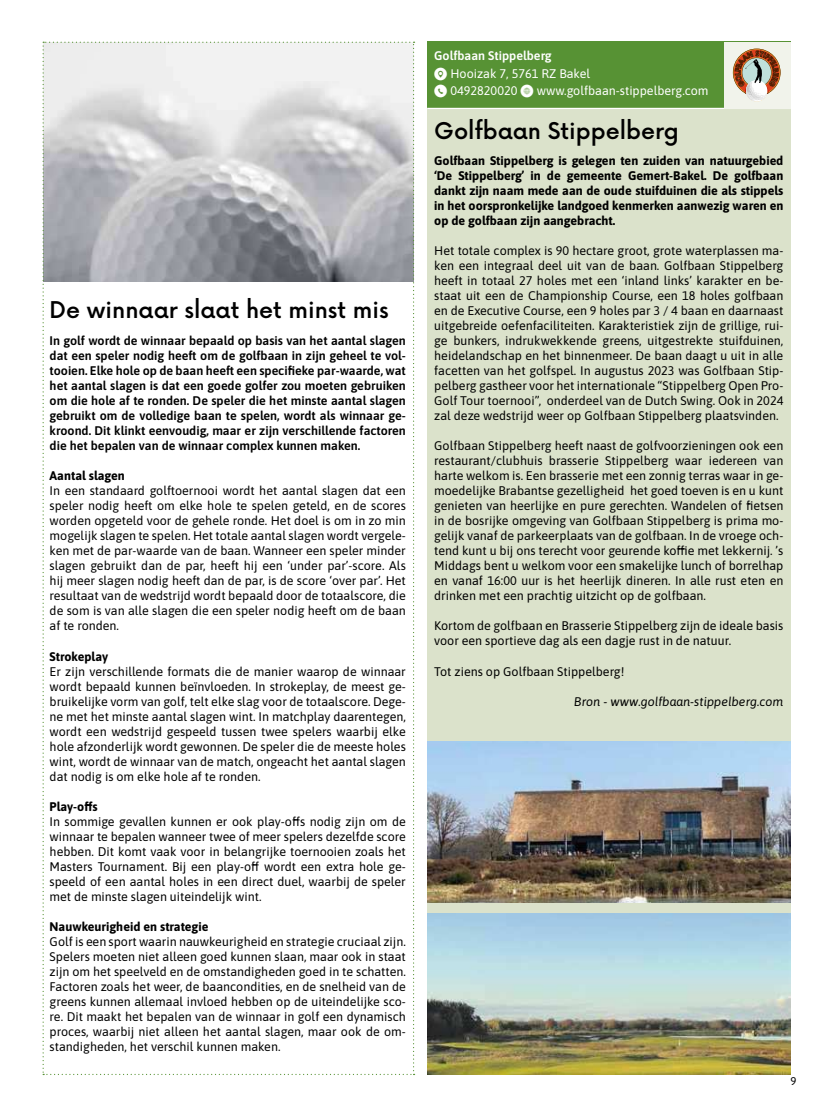
<style>
.page{position:relative;width:833px;height:1117px;background:#fff}
.page>*{position:absolute;margin:0;border:0;box-sizing:border-box;transform-origin:0 0}
.t1{font:500 28.12px "Now";color:#000}
.t2{font:12.5px/15px "Asap";color:#000}
.t3{font:12.5px/17.5px "Asap";color:#fff}
.t4{font:italic 12.5px "Asap";color:#000}
.t5{font:11.25px "Asap";color:#000}
.s1{font-family:"Social Media Circled"}
</style>
<div class="page">
<div style="left:427px;top:42px;width:363px;height:1033px;background:#dbe2cb"></div>
<div style="left:427px;top:42px;width:363px;height:32px;background:#579234"></div>
<div style="left:427px;top:59px;width:363px;height:32px;background:#579234"></div>
<div style="left:427px;top:77px;width:363px;height:32px;background:#579234"></div>
<hr style="left:427px;top:108px;width:363px;height:1px;background:#fff">
<img style="left:427px;top:913px;width:363px;height:161px">
<img style="left:427px;top:741px;width:363px;height:161px">
<div style="left:723px;top:42px;width:67px;height:66px;background:#f1f3eb"></div>
<svg style="left:733px;top:49px;width:47px;height:53px"></svg>
<svg style="left:43px;top:42px;width:371px;height:1032px"></svg>
<h1 class="t1" style="left:50px;top:297px;width:340px">De winnaar slaat het minst mis</h1>
<p class="t2" style="left:50px;top:334px;width:358px;text-align:justify">In golf wordt de winnaar bepaald op basis van het aantal slagen dat een speler nodig heeft om de golfbaan in zijn geheel te vol&shy;tooien. Elke hole op de baan heeft een speci昀椀eke par-waarde, wat het aantal slagen is dat een goede golfer zou moeten gebruiken om die hole af te ronden. De speler die het minste aantal slagen gebruikt om de volledige baan te spelen, wordt als winnaar ge&shy;kroond. Dit klinkt eenvoudig, maar er zijn verschillende factoren die het bepalen van de winnaar complex kunnen maken.</p>
<p class="t2" style="left:50px;top:469px;width:358px">Aantal slagen<br>In een standaard golftoernooi wordt het aantal slagen dat een speler nodig heeft om elke hole te spelen geteld, en de scores worden opgeteld voor de gehele ronde. Het doel is om in zo min mogelijk slagen te spelen. Het totale aantal slagen wordt vergele&shy;ken met de par-waarde van de baan. Wanneer een speler minder slagen gebruikt dan de par, heeft hij een ‘under par’-score. Als hij meer slagen nodig heeft dan de par, is de score ‘over par’. Het resultaat van de wedstrijd wordt bepaald door de totaalscore, die de som is van alle slagen die een speler nodig heeft om de baan af te ronden.</p>
<p class="t2" style="left:50px;top:649px;width:358px">Strokeplay<br>Er zijn verschillende formats die de manier waarop de winnaar wordt bepaald kunnen beïnvloeden. In strokeplay, de meest ge&shy;bruikelijke vorm van golf, telt elke slag voor de totaalscore. Dege&shy;ne met het minste aantal slagen wint. In matchplay daarentegen, wordt een wedstrijd gespeeld tussen twee spelers waarbij elke hole afzonderlijk wordt gewonnen. De speler die de meeste holes wint, wordt de winnaar van de match, ongeacht het aantal slagen dat nodig is om elke hole af te ronden.</p>
<p class="t2" style="left:50px;top:797px;width:358px">Play-o昀昀s<br>In sommige gevallen kunnen er ook play-o昀昀s nodig zijn om de winnaar te bepalen wanneer twee of meer spelers dezelfde score hebben. Dit komt vaak voor in belangrijke toernooien zoals het Masters Tournament. Bij een play-o昀昀 wordt een extra hole ge&shy;speeld of een aantal holes in een direct duel, waarbij de speler met de minste slagen uiteindelijk wint.</p>
<p class="t2" style="left:50px;top:919px;width:358px">Nauwkeurigheid en strategie<br>Golf is een sport waarin nauwkeurigheid en strategie cruciaal zijn.<br>Spelers moeten niet alleen goed kunnen slaan, maar ook in staat zijn om het speelveld en de omstandigheden goed in te schatten.<br>Factoren zoals het weer, de baancondities, en de snelheid van de greens kunnen allemaal invloed hebben op de uiteindelijke sco&shy;re. Dit maakt het bepalen van de winnaar in golf een dynamisch proces, waarbij niet alleen het aantal slagen, maar ook de om&shy;standigheden, het verschil kunnen maken.</p>
<p class="t3" style="left:434px;top:48px;width:276px">Golfbaan Stippelberg<br><span class="s1">9</span> Hooizak 7, 5761 RZ Bakel<br><span class="s1">m</span> 0492820020 <span class="s1">K</span> www.golfbaan-stippelberg.com</p>
<h1 class="t1" style="left:434px;top:118px;width:246px">Golfbaan Stippelberg</h1>
<p class="t2" style="left:434px;top:154px;width:351px;text-align:justify">Golfbaan Stippelberg is gelegen ten zuiden van natuurgebied ‘De Stippelberg’ in de gemeente Gemert-Bakel. De golfbaan dankt zijn naam mede aan de oude stuifduinen die als stippels in het oorspronkelijke landgoed kenmerken aanwezig waren en op de golfbaan zijn aangebracht.</p>
<p class="t2" style="left:434px;top:242px;width:351px;text-align:justify">Het totale complex is 90 hectare groot, grote waterplassen ma&shy;ken een integraal deel uit van de baan. Golfbaan Stippelberg heeft in totaal 27 holes met een ‘inland links’ karakter en be&shy;staat uit een de Championship Course, een 18 holes golfbaan en de Executive Course, een 9 holes par 3 / 4 baan en daarnaast uitgebreide oefenfaciliteiten. Karakteristiek zijn de grillige, rui&shy;ge bunkers, indrukwekkende greens, uitgestrekte stuifduinen, heidelandschap en het binnenmeer. De baan daagt u uit in alle facetten van het golfspel. In augustus 2023 was Golfbaan Stip&shy;pelberg gastheer voor het internationale “Stippelberg Open Pro-Golf Tour toernooi”, onderdeel van de Dutch Swing. Ook in 2024 zal deze wedstrijd weer op Golfbaan Stippelberg plaatsvinden.</p>
<p class="t2" style="left:434px;top:439px;width:351px;text-align:justify">Golfbaan Stippelberg heeft naast de golfvoorzieningen ook een restaurant/clubhuis brasserie Stippelberg waar iedereen van harte welkom is. Een brasserie met een zonnig terras waar in ge&shy;moedelijke Brabantse gezelligheid het goed toeven is en u kunt genieten van heerlijke en pure gerechten. Wandelen of 昀椀etsen in de bosrijke omgeving van Golfbaan Stippelberg is prima mo&shy;gelijk vanaf de parkeerplaats van de golfbaan. In de vroege och&shy;tend kunt u bij ons terecht voor geurende ko昀케e met lekkernij. ’s Middags bent u welkom voor een smakelijke lunch of borrelhap en vanaf 16:00 uur is het heerlijk dineren. In alle rust eten en drinken met een prachtig uitzicht op de golfbaan.</p>
<p class="t2" style="left:434px;top:619px;width:351px">Kortom de golfbaan en Brasserie Stippelberg zijn de ideale basis voor een sportieve dag als een dagje rust in de natuur.</p>
<p class="t2" style="left:434px;top:664px;width:192px">Tot ziens op Golfbaan Stippelberg!</p>
<p class="t4" style="left:574px;top:696px;width:210px">Bron - www.golfbaan-stippelberg.com</p>
<p class="t5" style="left:790px;top:1075px;width:8px">9</p>
</div>
